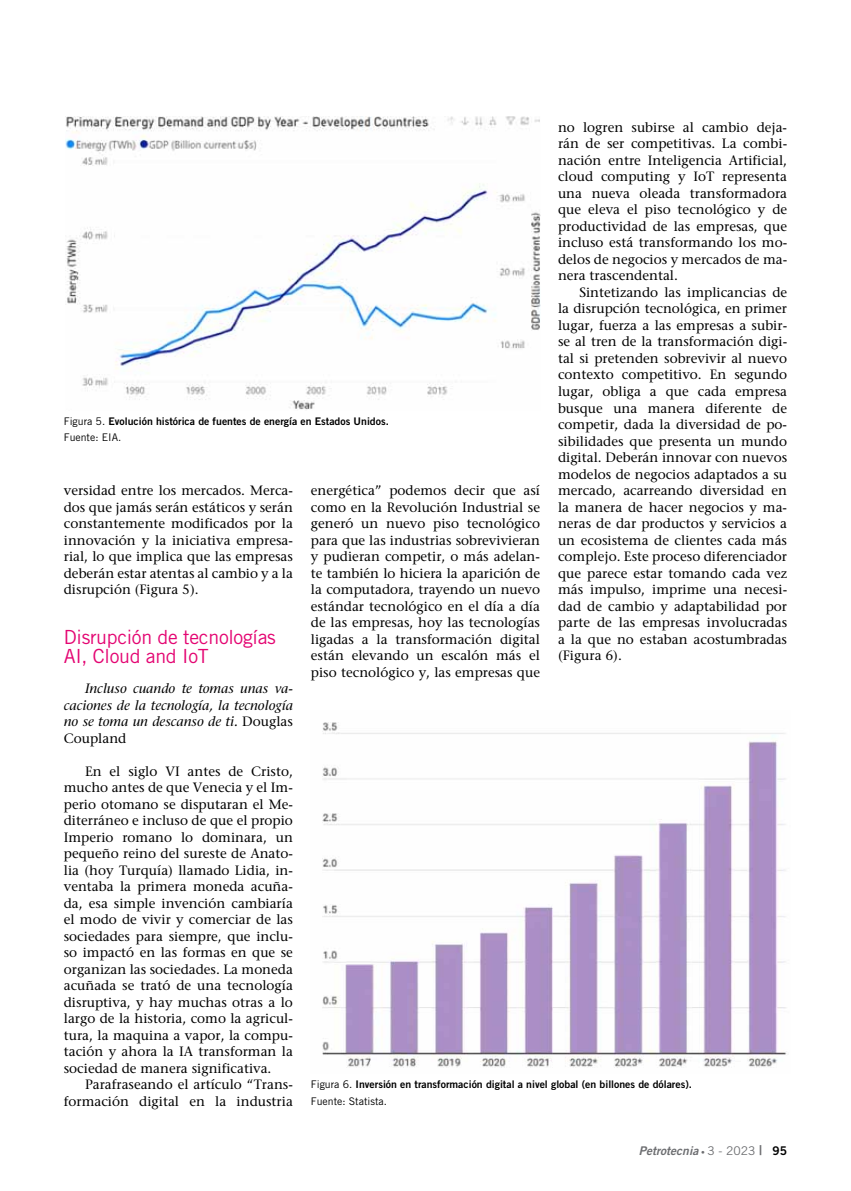
<style>
.page{position:relative;width:851px;height:1191px;background:#fff}
.page>*{position:absolute;margin:0;border:0;box-sizing:border-box;transform-origin:0 0}
.t1{font:19.5px/19.5px "Trade Gothic";letter-spacing:-.015em;color:#e40572}
.t2{font:13.5px/16.5px "Stone Serif";color:#000;text-align:justify}
.t3{font:italic 13.5px/16.5px "Stone Serif";color:#000;text-align:justify}
.t4{font:italic 12px "Trade Gothic Bold Two";color:#6d6e71}
.t5{font:10.5px "Trade Gothic Bold Two";color:#000}
.t6{font:10.5px "Trade Gothic";color:#000}
.s1{font-family:"Trade Gothic"}
.s2{font-style:normal}
.s3{font-style:normal;font-size:7.5px}
.s4{font-family:"Trade Gothic";font-style:normal}
.s5{font-style:normal;font-size:13.5px}
.s6{font-style:normal;color:#000}
</style>
<div class="page">
<img style="left:66px;top:116px;width:474px;height:294px">
<img style="left:322px;top:722px;width:465px;height:346px">
<p class="t2" style="left:558px;top:119px;width:230px">no logren subirse al cambio deja&shy;rán de ser competitivas. La combi&shy;nación entre Inteligencia Artificial, cloud computing y IoT representa una nueva oleada transformadora que eleva el piso tecnológico y de productividad de las empresas, que incluso está transformando los mo&shy;delos de negocios y mercados de ma&shy;nera trascendental.</p>
<p class="t2" style="left:558px;top:284px;width:230px;text-indent:21px">Sintetizando las implicancias de la disrupción tecnológica, en primer lugar, fuerza a las empresas a subir&shy;se al tren de la transformación digi&shy;tal si pretenden sobrevivir al nuevo contexto competitivo. En segundo lugar, obliga a que cada empresa busque una manera diferente de competir, dada la diversidad de po&shy;sibilidades que presenta un mundo digital. Deberán innovar con nuevos modelos de negocios adaptados a su mercado, acarreando diversidad en la manera de hacer negocios y ma&shy;neras de dar productos y servicios a un ecosistema de clientes cada más complejo. Este proceso diferenciador que parece estar tomando cada vez más impulso, imprime una necesi&shy;dad de cambio y adaptabilidad por parte de las empresas involucradas a la que no estaban acostumbradas (Figura 6).</p>
<p class="t5" style="left:64px;top:414px;width:326px"><span class="s1">Figura 5.</span> Evolución histórica de fuentes de energía en Estados Unidos.</p>
<p class="t6" style="left:64px;top:431px;width:59px">Fuente: EIA.</p>
<p class="t2" style="left:311px;top:482px;width:230px">energética” podemos decir que así como en la Revolución Industrial se generó un nuevo piso tecnológico para que las industrias sobrevivieran y pudieran competir, o más adelan&shy;te también lo hiciera la aparición de la computadora, trayendo un nuevo estándar tecnológico en el día a día de las empresas, hoy las tecnologías ligadas a la transformación digital están elevando un escalón más el piso tecnológico y, las empresas que</p>
<p class="t2" style="left:64px;top:482px;width:230px">versidad entre los mercados. Merca&shy;dos que jamás serán estáticos y serán constantemente modificados por la innovación y la iniciativa empresa&shy;rial, lo que implica que las empresas deberán estar atentas al cambio y a la disrupción (Figura 5).</p>
<h1 class="t1" style="left:64px;top:627px;width:213px">Disrupción de tecnologías<br>AI, Cloud and IoT</h1>
<p class="t3" style="left:64px;top:680px;width:230px;text-indent:21px">Incluso cuando te tomas unas va&shy;caciones de la tecnología, la tecnología no se toma un descanso de ti. <span class="s2">Douglas Coupland</span></p>
<p class="t2" style="left:64px;top:762px;width:230px;text-indent:21px">En el siglo VI antes de Cristo, mucho antes de que Venecia y el Im&shy;perio otomano se disputaran el Me&shy;diterráneo e incluso de que el propio Imperio romano lo dominara, un pequeño reino del sureste de Anato&shy;lia (hoy Turquía) llamado Lidia, in&shy;ventaba la primera moneda acuña&shy;da, esa simple invención cambiaría el modo de vivir y comerciar de las sociedades para siempre, que inclu&shy;so impactó en las formas en que se organizan las sociedades. La moneda acuñada se trató de una tecnología disruptiva, y hay muchas otras a lo largo de la historia, como la agricul&shy;tura, la maquina a vapor, la compu&shy;tación y ahora la IA transforman la sociedad de manera significativa.</p>
<p class="t2" style="left:64px;top:1076px;width:230px;text-align:right">Parafraseando el artículo “Trans&shy;formación digital en la industria</p>
<p class="t5" style="left:311px;top:1077px;width:382px"><span class="s1">Figura 6.</span> Inversión en transformación digital a nivel global (en billones de dólares).</p>
<p class="t6" style="left:311px;top:1094px;width:78px">Fuente: Statista.</p>
<p class="t4" style="left:639px;top:1143px;width:150px">Petrotecnia <span class="s3">•</span> <span class="s4">3 - 2023</span> <span class="s5">|</span> <span class="s6">95</span></p>
</div>
